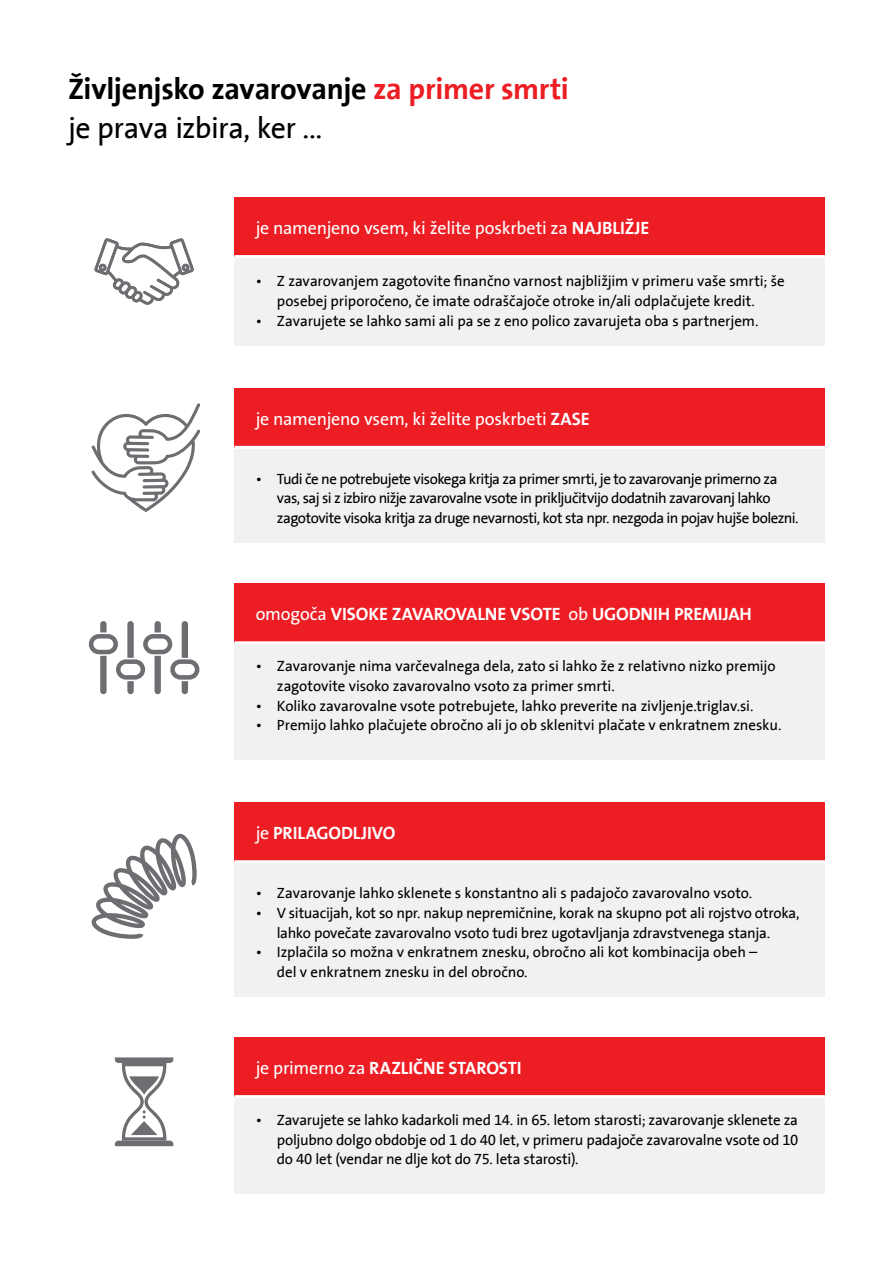
<style>
.page{position:relative;width:893px;height:1263px;background:#fff}
.page>*{position:absolute;margin:0;border:0;box-sizing:border-box;transform-origin:0 0}
.t1{font:700 30px/39.5px "Triglav The Sans";letter-spacing:-.01em;color:#000}
.t2{font:700 18px "Triglav The Sans";letter-spacing:-.005em;color:#fff}
.t3{font:500 18px "Triglav The Sans";letter-spacing:-.015em;color:#fff}
.t4{font:15px/19.8px "Triglav The Sans";letter-spacing:-.015em;color:#000;text-align:center}
.t5{font:15px/19.8px "Triglav The Sans";letter-spacing:-.035em;color:#000}
.s1{color:#ed1d24}
.s2{font-weight:400}
.s3{font-weight:700}
.s4{font-weight:500}
</style>
<div class="page">
<hr style="left:892px;top:0;width:1px;height:1263px;background:#f1f1f2">
<div style="left:234px;top:257px;width:591px;height:89px;background:#f1f1f2"></div>
<div style="left:234px;top:197px;width:591px;height:60px;background:#ed1d24"></div>
<hr style="left:234px;top:255px;width:591px;height:3px;background:#fff">
<svg style="left:94px;top:238px;width:100px;height:67px"></svg>
<div style="left:234px;top:1096px;width:591px;height:98px;background:#f1f1f2"></div>
<div style="left:234px;top:1037px;width:591px;height:59px;background:#ed1d24"></div>
<hr style="left:234px;top:1095px;width:591px;height:3px;background:#fff">
<svg style="left:115px;top:1057px;width:58px;height:89px"></svg>
<div style="left:234px;top:862px;width:591px;height:135px;background:#f1f1f2"></div>
<div style="left:234px;top:802px;width:591px;height:60px;background:#ed1d24"></div>
<hr style="left:234px;top:860px;width:591px;height:3px;background:#fff">
<svg style="left:91px;top:834px;width:106px;height:105px"></svg>
<div style="left:234px;top:643px;width:591px;height:117px;background:#f1f1f2"></div>
<div style="left:234px;top:584px;width:591px;height:59px;background:#ed1d24"></div>
<hr style="left:234px;top:641px;width:591px;height:3px;background:#fff">
<svg style="left:100px;top:621px;width:7px;height:11px"></svg>
<svg style="left:100px;top:656px;width:7px;height:38px"></svg>
<div style="left:89px;top:634px;width:29px;height:20px;border:4px solid #6d6e71;border-radius:8px"></div>
<svg style="left:127px;top:681px;width:7px;height:13px"></svg>
<svg style="left:127px;top:621px;width:7px;height:37px"></svg>
<div style="left:116px;top:659px;width:29px;height:21px;border:4px solid #6d6e71;border-radius:8px"></div>
<svg style="left:155px;top:621px;width:6px;height:11px"></svg>
<svg style="left:155px;top:656px;width:6px;height:38px"></svg>
<div style="left:143px;top:634px;width:29px;height:20px;border:4px solid #6d6e71;border-radius:8px"></div>
<svg style="left:182px;top:621px;width:6px;height:37px"></svg>
<svg style="left:182px;top:681px;width:6px;height:13px"></svg>
<div style="left:170px;top:659px;width:29px;height:21px;border:4px solid #6d6e71;border-radius:8px"></div>
<div style="left:234px;top:447px;width:591px;height:96px;background:#f1f1f2"></div>
<div style="left:234px;top:388px;width:591px;height:59px;background:#ed1d24"></div>
<hr style="left:234px;top:446px;width:591px;height:3px;background:#fff">
<svg style="left:91px;top:403px;width:109px;height:109px"></svg>
<h1 class="t1" style="left:68px;top:69px;width:502px">Življenjsko zavarovanje <span class="s1">za primer smrti </span><span class="s2">je prava izbira, ker ...</span></h1>
<p class="t3" style="left:256px;top:218px;width:395px">je namenjeno vsem, ki želite poskrbeti za <span class="s3">NAJBLIŽJE</span></p>
<p class="t4" style="left:256px;top:272px;width:531px">• Z zavarovanjem zagotovite finančno varnost najbližjim v primeru vaše smrti; še posebej priporočeno, če imate odraščajoče otroke in/ali odplačujete kredit.</p>
<p class="t4" style="left:256px;top:311px;width:504px">• Zavarujete se lahko sami ali pa se z eno polico zavarujeta oba s partnerjem.</p>
<p class="t3" style="left:256px;top:409px;width:335px">je namenjeno vsem, ki želite poskrbeti <span class="s3">ZASE</span></p>
<p class="t5" style="left:277px;top:469px;width:523px;text-indent:-21px">• Tudi če ne potrebujete visokega kritja za primer smrti, je to zavarovanje primerno za vas, saj si z izbiro nižje zavarovalne vsote in priključitvijo dodatnih zavarovanj lahko zagotovite visoka kritja za druge nevarnosti, kot sta npr. nezgoda in pojav hujše bolezni.</p>
<p class="t2" style="left:256px;top:604px;width:498px"><span class="s4">omogoča</span> VISOKE ZAVAROVALNE VSOTE <span class="s4">ob</span> UGODNIH PREMIJAH</p>
<p class="t4" style="left:277px;top:656px;width:500px;text-align:left;text-indent:-21px">• Zavarovanje nima varčevalnega dela, zato si lahko že z relativno nizko premijo zagotovite visoko zavarovalno vsoto za primer smrti.</p>
<p class="t4" style="left:256px;top:696px;width:499px">• Koliko zavarovalne vsote potrebujete, lahko preverite na zivljenje.triglav.si.</p>
<p class="t4" style="left:256px;top:716px;width:527px">• Premijo lahko plačujete obročno ali jo ob sklenitvi plačate v enkratnem znesku.</p>
<p class="t2" style="left:256px;top:823px;width:141px"><span class="s4">je</span> PRILAGODLJIVO</p>
<p class="t4" style="left:256px;top:883px;width:498px">• Zavarovanje lahko sklenete s konstantno ali s padajočo zavarovalno vsoto.</p>
<p class="t4" style="left:256px;top:903px;width:545px">• V situacijah, kot so npr. nakup nepremičnine, korak na skupno pot ali rojstvo otroka, lahko povečate zavarovalno vsoto tudi brez ugotavljanja zdravstvenega stanja.</p>
<p class="t4" style="left:277px;top:943px;width:482px;text-align:left;text-indent:-21px">• Izplačila so možna v enkratnem znesku, obročno ali kot kombinacija obeh – del v enkratnem znesku in del obročno.</p>
<p class="t2" style="left:256px;top:1057px;width:267px"><span class="s4">je primerno za</span> RAZLIČNE STAROSTI</p>
<p class="t4" style="left:277px;top:1110px;width:523px;text-align:justify;text-indent:-21px">• Zavarujete se lahko kadarkoli med 14. in 65. letom starosti; zavarovanje sklenete za poljubno dolgo obdobje od 1 do 40 let, v primeru padajoče zavarovalne vsote od 10 do 40 let (vendar ne dlje kot do 75. leta starosti).</p>
</div>
